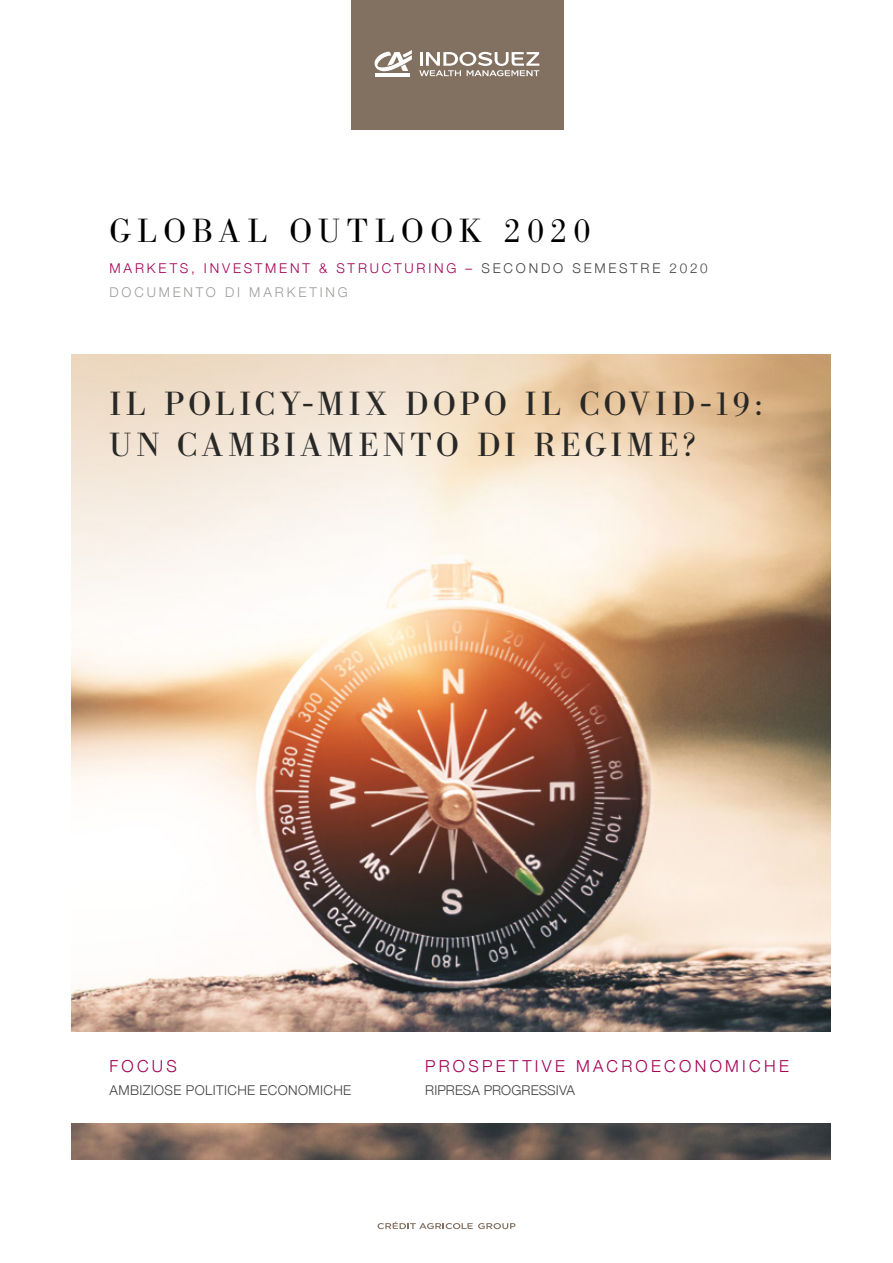
<style>
.page{position:relative;width:893px;height:1263px;background:#fff}
.page>*{position:absolute;margin:0;border:0;box-sizing:border-box;transform-origin:0 0}
.t1{font:33px/40.5px "Bodoni BE";letter-spacing:.145em;color:#282827}
.t2{font:300 33px "Bodoni BE";letter-spacing:.185em;color:#000}
.t3{font:300 16.5px "Helvetica Neue LT";letter-spacing:.2em;color:#a30156}
.t4{font:300 13.5px/24px "Helvetica Neue LT";letter-spacing:.21em;color:#a30156}
.t5{font:300 13.5px "Helvetica Neue LT";letter-spacing:.025em;color:#424241}
.t6{font:300 13.5px "Helvetica Neue LT";letter-spacing:.005em;color:#424241}
.s1{color:#424241}
.s2{color:#9d9d9c}
</style>
<div class="page">
<img style="left:72px;top:354px;width:759px;height:806px">
<div style="left:351px;top:0;width:212px;height:130px;background:#827060"></div>
<svg style="left:419px;top:52px;width:120px;height:24px"></svg>
<hr style="left:375px;top:73px;width:34px;height:3px;background:#fff">
<svg style="left:374px;top:50px;width:38px;height:24px"></svg>
<div style="left:44px;top:1032px;width:807px;height:90px;background:#fff"></div>
<svg style="left:377px;top:1222px;width:138px;height:7px"></svg>
<h1 class="t2" style="left:109px;top:212px;width:483px">GLOBAL OUTLOOK 2020</h1>
<p class="t4" style="left:109px;top:256px;width:600px">MARKETS, INVESTMENT &amp; STRUCTURING – <span class="s1">SECONDO SEMESTRE 2020<br></span><span class="s2">DOCUMENTO DI MARKETING</span></p>
<h1 class="t1" style="left:109px;top:385px;width:655px">IL POLICY-MIX DOPO IL COVID-19:<br>UN CAMBIAMENTO DI REGIME?</h1>
<p class="t3" style="left:109px;top:1056px;width:69px">FOCUS</p>
<p class="t5" style="left:109px;top:1082px;width:243px">AMBIZIOSE POLITICHE ECONOMICHE</p>
<p class="t3" style="left:425px;top:1056px;width:365px">PROSPETTIVE MACROECONOMICHE</p>
<p class="t6" style="left:425px;top:1082px;width:151px">RIPRESA PROGRESSIVA</p>
</div>
